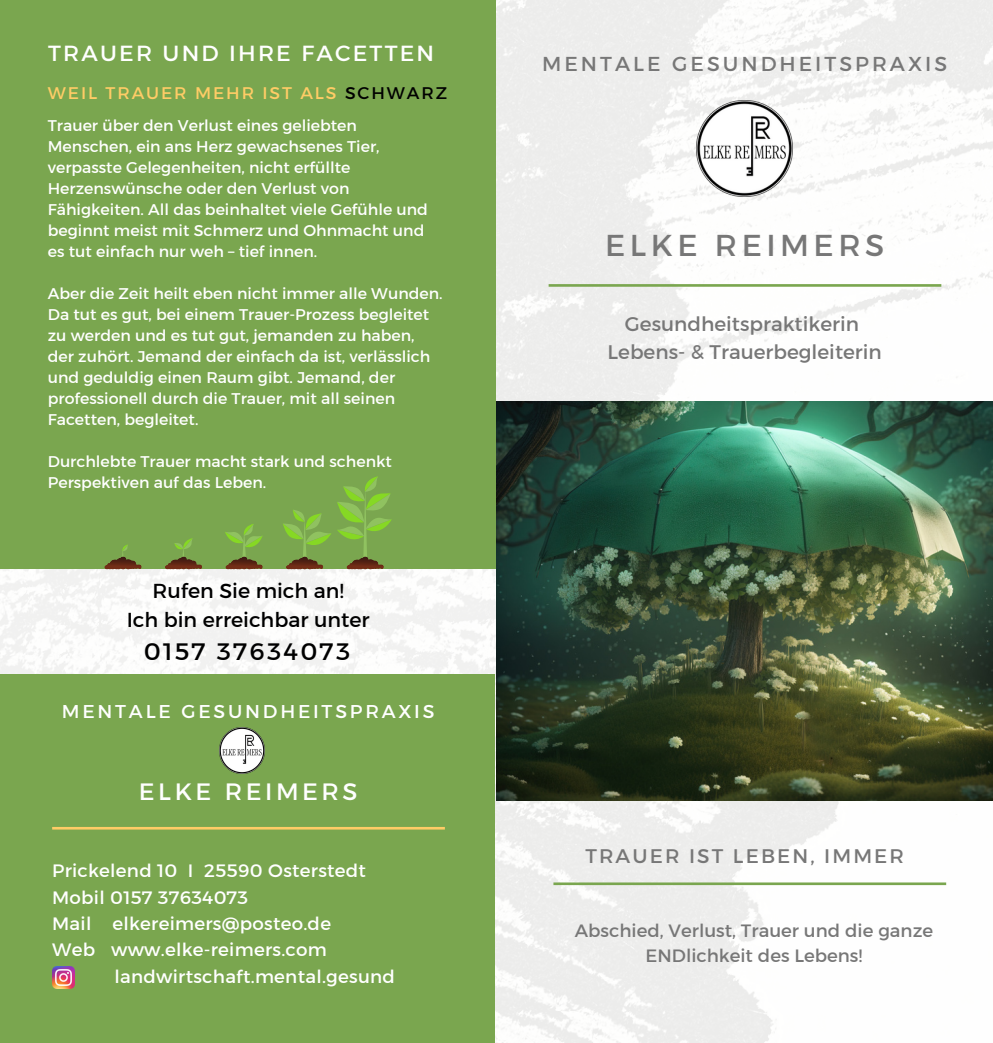
<style>
.page{position:relative;width:993px;height:1043px;background:#fff}
.page>*{position:absolute;margin:0;border:0;box-sizing:border-box;transform-origin:0 0}
.t1{font:30.8px "Kief Montaser Regular";letter-spacing:.145em;color:#777}
.t2{font:24.15px "Kief Montaser Regular";letter-spacing:.095em;color:#000}
.t3{font:24.15px "Kief Montaser Regular";letter-spacing:.145em;color:#fff}
.t4{font:22.22px "Kief Montaser Regular";letter-spacing:.1em;color:#fff}
.t5{font:20.65px "Kief Montaser Regular";color:#000}
.t6{font:20.47px "Kief Montaser Regular";letter-spacing:.145em;color:#777}
.t7{font:19.95px "Kief Montaser Regular";color:#777}
.t8{font:19.95px "Kief Montaser Regular";letter-spacing:.105em;color:#777}
.t9{font:18.9px "Kief Montaser Regular";letter-spacing:.145em;color:#fff}
.t10{font:18.2px "Kief Montaser Regular";letter-spacing:.015em;color:#fff}
.t11{font:18.2px/25px "Kief Montaser Regular";color:#777;text-align:center}
.t12{font:17.15px "Kief Montaser Regular";letter-spacing:.11em;color:#fc6}
.t13{font:15.75px/21px "Kief Montaser Regular";color:#fff}
.s1{color:#000}
</style>
<div class="page">
<img style="left:0;top:0;width:992px;height:1042px">
<img style="left:696px;top:101px;width:96px;height:96px">
<hr style="left:548px;top:284px;width:393px;height:3px;background:#7aa64f">
<hr style="left:553px;top:882px;width:392px;height:2px;background:#7aa64f">
<div style="left:0;top:569px;width:496px;height:104px;background:#f9f9f8"></div>
<div style="left:0;top:673px;width:494px;height:369px;background:#7aa64f"></div>
<div style="left:0;top:0;width:496px;height:568px;background:#7aa64f"></div>
<img style="left:52px;top:966px;width:22px;height:22px">
<svg style="left:337px;top:476px;width:55px;height:93px"></svg>
<svg style="left:283px;top:510px;width:48px;height:59px"></svg>
<svg style="left:225px;top:524px;width:38px;height:45px"></svg>
<svg style="left:165px;top:538px;width:37px;height:31px"></svg>
<svg style="left:104px;top:544px;width:38px;height:25px"></svg>
<hr style="left:52px;top:826px;width:393px;height:3px;background:#fc6">
<img style="left:219px;top:727px;width:46px;height:46px">
<img style="left:496px;top:401px;width:496px;height:399px">
<p class="t4" style="left:48px;top:40px;width:387px">TRAUER UND IHRE FACETTEN</p>
<p class="t12" style="left:48px;top:82px;width:401px">WEIL TRAUER MEHR IST ALS <span class="s1">SCHWARZ</span></p>
<p class="t13" style="left:48px;top:115px;width:381px">Trauer über den Verlust eines geliebten Menschen, ein ans Herz gewachsenes Tier, verpasste Gelegenheiten, nicht erfüllte Herzenswünsche oder den Verlust von Fähigkeiten. All das beinhaltet viele Gefühle und beginnt meist mit Schmerz und Ohnmacht und es tut einfach nur weh – tief innen.</p>
<p class="t13" style="left:48px;top:283px;width:396px">Aber die Zeit heilt eben nicht immer alle Wunden.<br>Da tut es gut, bei einem Trauer-Prozess begleitet zu werden und es tut gut, jemanden zu haben, der zuhört. Jemand der einfach da ist, verlässlich und geduldig einen Raum gibt. Jemand, der professionell durch die Trauer, mit all seinen Facetten, begleitet.</p>
<p class="t13" style="left:48px;top:451px;width:345px">Durchlebte Trauer macht stark und schenkt<br>Perspektiven auf das Leben.</p>
<p class="t5" style="left:152px;top:578px;width:193px">Rufen Sie mich an!</p>
<p class="t5" style="left:127px;top:607px;width:244px">Ich bin erreichbar unter</p>
<p class="t2" style="left:144px;top:636px;width:208px">0157 37634073</p>
<p class="t9" style="left:62px;top:699px;width:374px">MENTALE GESUNDHEITSPRAXIS</p>
<p class="t3" style="left:139px;top:776px;width:220px">ELKE REIMERS</p>
<p class="t10" style="left:52px;top:859px;width:315px">Prickelend 10 I 25590 Osterstedt</p>
<p class="t10" style="left:52px;top:885px;width:198px">Mobil 0157 37634073</p>
<p class="t10" style="left:52px;top:912px;width:280px">Mail elkereimers@posteo.de</p>
<p class="t10" style="left:52px;top:938px;width:276px">Web www.elke-reimers.com</p>
<p class="t10" style="left:114px;top:964px;width:282px">landwirtschaft.mental.gesund</p>
<p class="t6" style="left:542px;top:51px;width:406px">MENTALE GESUNDHEITSPRAXIS</p>
<p class="t1" style="left:605px;top:226px;width:281px">ELKE REIMERS</p>
<p class="t7" style="left:624px;top:311px;width:235px">Gesundheitspraktikerin</p>
<p class="t7" style="left:607px;top:340px;width:275px">Lebens- &amp; Trauerbegleiterin</p>
<p class="t8" style="left:585px;top:843px;width:320px">TRAUER IST LEBEN, IMMER</p>
<p class="t11" style="left:574px;top:917px;width:360px">Abschied, Verlust, Trauer und die ganze<br>ENDlichkeit des Lebens!</p>
</div>
